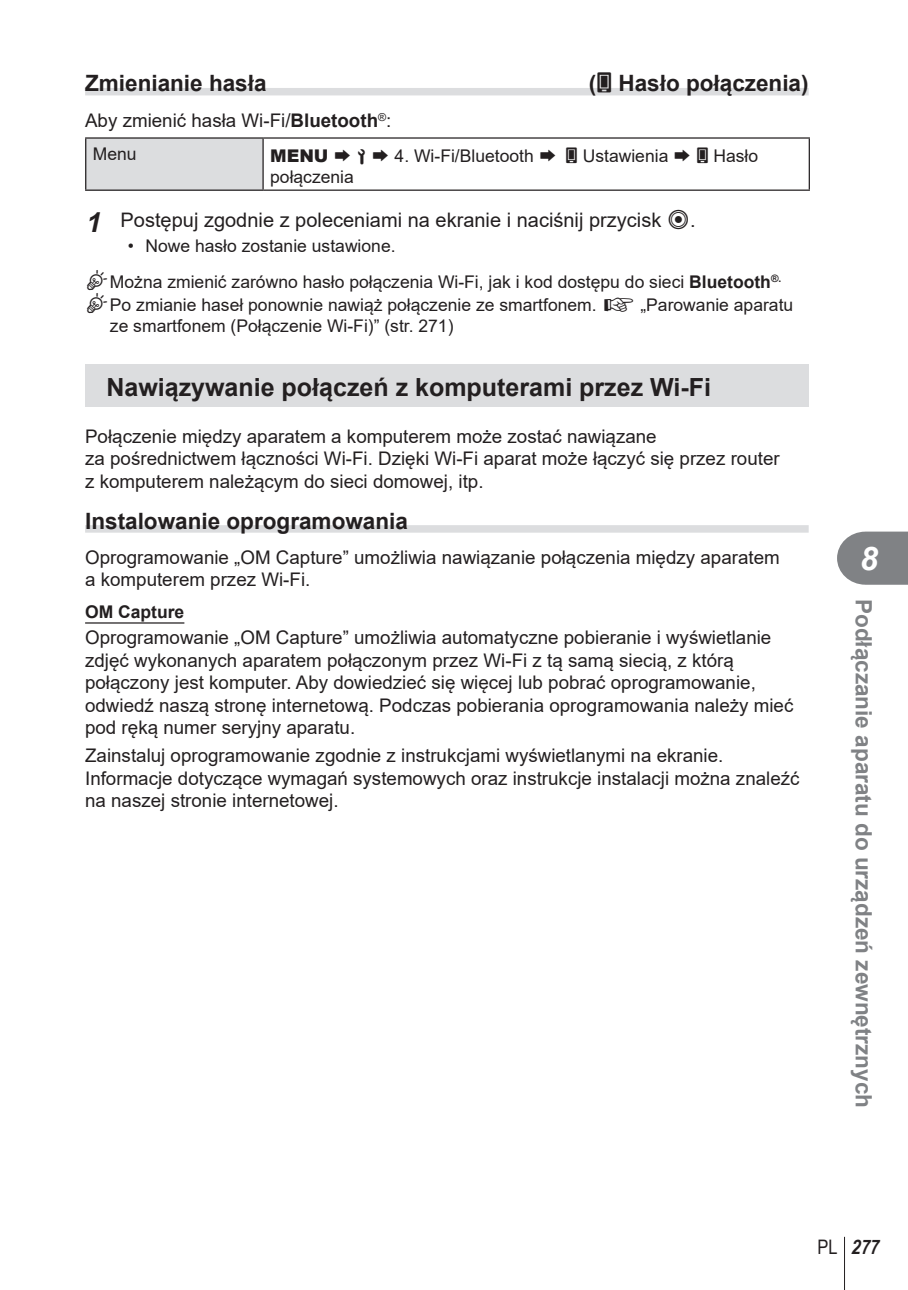
<style>
.page{position:relative;width:908px;height:1290px;background:#fff}
.page>*{position:absolute;margin:0;border:0;box-sizing:border-box;transform-origin:0 0}
.t1{font:italic 700 32.5px "Arial";color:#fff}
.t2{font:700 25px "Arial";color:#231f20}
.t3{font:700 22.5px "Arial";color:#231f20}
.t4{font:700 22.5px "Arial";color:#808285}
.t5{font:20px "Arial";color:#231f20}
.t6{font:italic 700 20px "Arial Narrow";color:#231f20}
.t7{font:18.75px/22.5px "Arial";color:#231f20}
.t8{font:17.5px/21px "Arial";color:#231f20}
.t9{font:700 17.5px "Arial";color:#231f20}
.s1{font-family:"Olympus 38";font-weight:400}
.s2{font-weight:700}
.s3{font-weight:900}
.s4{font-family:"Olympus 7"}
.s5{font-family:"Olympus 27"}
.s6{font-family:"Olympus 38"}
.s7{font-weight:700;font-style:italic;font-size:27.5px}
.s8{font-family:"olympus 15"}
.s9{font-family:"Olympus 1"}
.s10{font-weight:400;font-style:normal}
</style>
<div class="page">
<hr style="left:843px;top:1237px;width:1px;height:53px;background:#231f20">
<svg style="left:837px;top:531px;width:70px;height:54px;background:#8d8e91"></svg>
<div style="left:85px;top:88px;width:723px;height:7px;background:#dcdddf"></div>
<div style="left:85px;top:525px;width:723px;height:8px;background:#dcdddf"></div>
<hr style="left:85px;top:622px;width:99px;height:2px;background:#231f20">
<div style="left:86px;top:138px;width:177px;height:52px;background:#dcdddf"></div>
<hr style="left:85px;top:139px;width:1px;height:51px;background:#231f20">
<hr style="left:808px;top:139px;width:1px;height:51px;background:#231f20">
<hr style="left:262px;top:139px;width:1px;height:51px;background:#231f20">
<hr style="left:85px;top:137px;width:178px;height:2px;background:#231f20">
<hr style="left:263px;top:137px;width:546px;height:2px;background:#231f20">
<hr style="left:85px;top:190px;width:178px;height:1px;background:#231f20">
<hr style="left:263px;top:190px;width:546px;height:1px;background:#231f20">
<div style="left:85px;top:365px;width:723px;height:42px;background:#dcdddf"></div>
<p class="t3" style="left:85px;top:68px;width:183px">Zmienianie hasła</p>
<p class="t3" style="left:588px;top:68px;width:221px">(<span class="s1">d</span> Hasło połączenia)</p>
<p class="t7" style="left:85px;top:109px;width:307px">Aby zmienić hasła Wi-Fi/<span class="s2">Bluetooth</span><sup>®</sup>:</p>
<p class="t8" style="left:93px;top:143px;width:45px">Menu</p>
<p class="t8" style="left:270px;top:145px;width:489px"><span class="s3">MENU</span> <span class="s4">N</span> <span class="s5">e</span> <span class="s4">N</span> 4. Wi-Fi/Bluetooth <span class="s4">N</span> <span class="s6">d</span> Ustawienia <span class="s4">N</span> <span class="s6">d</span> Hasło połączenia</p>
<p class="t5" style="left:85px;top:206px;width:612px"><span class="s7">1</span> Postępuj zgodnie z poleceniami na ekranie i naciśnij przycisk <span class="s8">R</span>.</p>
<p class="t8" style="left:85px;top:228px;width:697px;line-height:36px;text-indent:43px">• Nowe hasło zostanie ustawione.<br><span class="s8">%</span>Można zmienić zarówno hasło połączenia Wi-Fi, jak i kod dostępu do sieci <span class="s2">Bluetooth</span><sup>®.</sup></p>
<p class="t8" style="left:110px;top:294px;width:684px;text-indent:-25px"><span class="s8">%</span>Po zmianie haseł ponownie nawiąż połączenie ze smartfonem. <span class="s9">g</span> „Parowanie aparatu ze smartfonem (Połączenie Wi-Fi)” (str. 271)</p>
<h2 class="t2" style="left:106px;top:370px;width:606px">Nawiązywanie połączeń z komputerami przez Wi‑Fi</h2>
<p class="t7" style="left:85px;top:424px;width:695px">Połączenie między aparatem a komputerem może zostać nawiązane<br>za pośrednictwem łączności Wi-Fi. Dzięki Wi-Fi aparat może łączyć się przez router z komputerem należącym do sieci domowej, itp.</p>
<p class="t3" style="left:85px;top:505px;width:324px">Instalowanie oprogramowania</p>
<p class="t7" style="left:85px;top:546px;width:695px">Oprogramowanie „OM Capture” umożliwia nawiązanie połączenia między aparatem a komputerem przez Wi-Fi.</p>
<p class="t9" style="left:85px;top:600px;width:101px">OM Capture</p>
<p class="t7" style="left:85px;top:626px;width:709px">Oprogramowanie „OM Capture” umożliwia automatyczne pobieranie i wyświetlanie zdjęć wykonanych aparatem połączonym przez Wi-Fi z tą samą siecią, z którą połączony jest komputer. Aby dowiedzieć się więcej lub pobrać oprogramowanie, odwiedź naszą stronę internetową. Podczas pobierania oprogramowania należy mieć pod ręką numer seryjny aparatu.</p>
<p class="t7" style="left:85px;top:744px;width:715px">Zainstaluj oprogramowanie zgodnie z instrukcjami wyświetlanymi na ekranie.<br>Informacje dotyczące wymagań systemowych oraz instrukcje instalacji można znaleźć na naszej stronie internetowej.</p>
<h1 class="t1" style="left:859px;top:537px;width:20px">8</h1>
<p class="t4" style="left:879px;top:599px;width:510px;rotate:90deg">Podłączanie aparatu do urządzeń zewnętrznych</p>
<p class="t6" style="left:817px;top:1232px;width:67px"><span class="s10">PL</span> 277</p>
</div>
